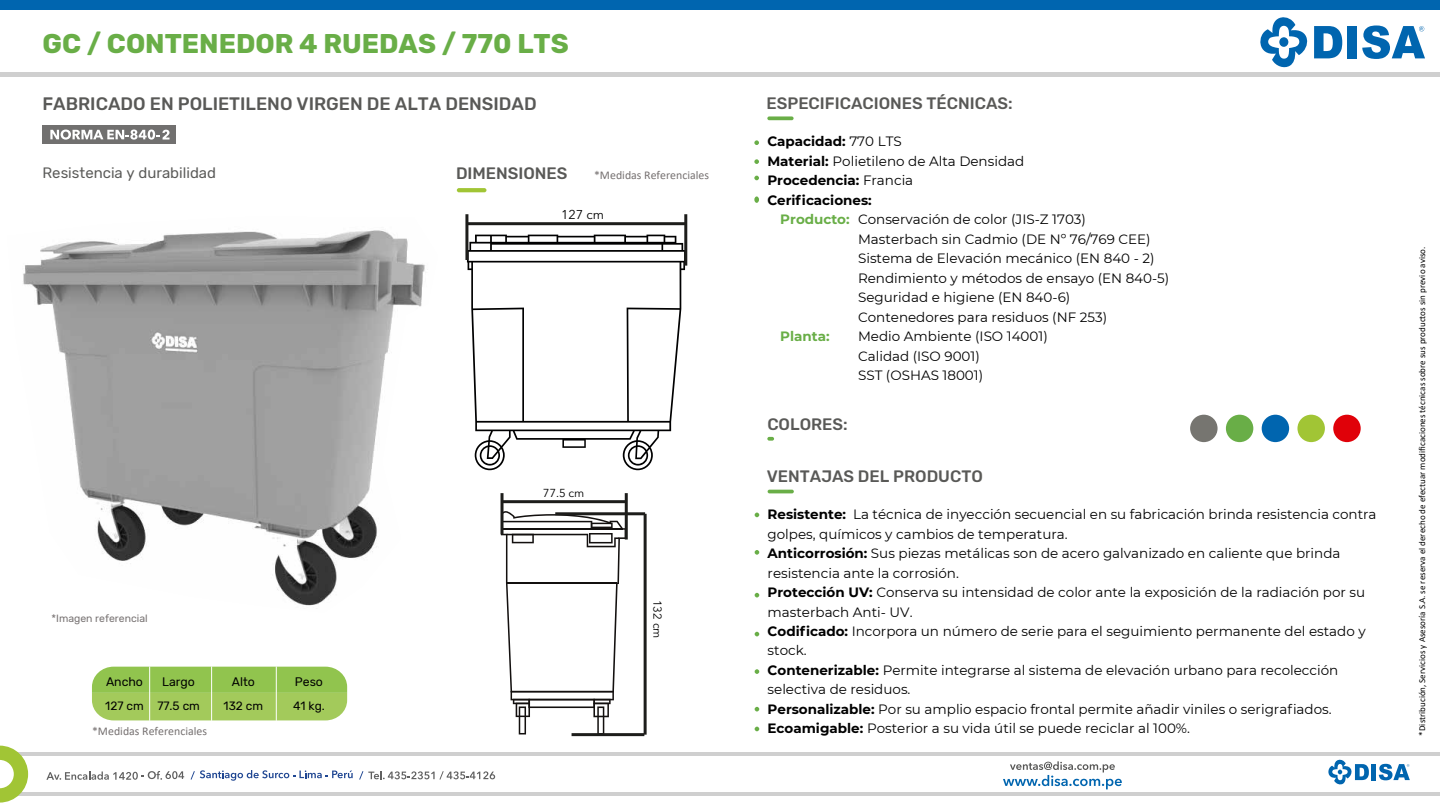
<style>
.page{position:relative;width:1440px;height:810px;background:#fff}
.page>*{position:absolute;margin:0;border:0;box-sizing:border-box;transform-origin:0 0}
.t1{font:700 27px "Rubik";color:#69ae47}
.t2{font:500 18px "Rubik";color:#595957}
.t3{font:500 16.5px "Rubik";color:#595957}
.t4{font:15px "Rubik";color:#5a5a58}
.t5{font:13.5px/19.5px "Montserrat";color:#000}
.t6{font:700 13.5px/19.5px "Montserrat";color:#000}
.t7{font:700 13.5px "Montserrat";color:#69ae47}
.t8{font:12.75px "Avenir Next LT Pro";color:#000}
.t9{font:12.3px "Rubik";color:#000}
.t10{font:12px "Rubik";color:#000}
.t11{font:11.85px "Calibri";color:#767171}
.t12{font:11.55px "Avenir Next LT Pro";color:#000}
.t13{font:10.5px "Rubik";color:#767171}
.t14{font:9px "Calibri";color:#000}
.s1{font-weight:400}
.s2{font-weight:700;color:#69ae47}
.s3{font-weight:700}
</style>
<div class="page">
<svg style="left:755px;top:513px;width:4px;height:4px"></svg>
<svg style="left:755px;top:593px;width:4px;height:4px"></svg>
<svg style="left:755px;top:550px;width:4px;height:5px"></svg>
<svg style="left:755px;top:669px;width:4px;height:5px"></svg>
<svg style="left:755px;top:707px;width:4px;height:4px"></svg>
<svg style="left:755px;top:727px;width:4px;height:4px"></svg>
<svg style="left:755px;top:632px;width:4px;height:4px"></svg>
<svg style="left:754px;top:140px;width:5px;height:5px"></svg>
<svg style="left:754px;top:159px;width:5px;height:5px"></svg>
<svg style="left:754px;top:176px;width:5px;height:4px"></svg>
<svg style="left:754px;top:196px;width:5px;height:7px"></svg>
<svg style="left:92px;top:667px;width:255px;height:53px;background:#9dc859"></svg>
<hr style="left:149px;top:666px;width:1px;height:55px;background:#fff">
<hr style="left:211px;top:666px;width:1px;height:55px;background:#fff">
<hr style="left:276px;top:666px;width:1px;height:55px;background:#fff">
<div style="left:1262px;top:415px;width:27px;height:27px;background:#0065af;border-radius:50%"></div>
<div style="left:1297px;top:415px;width:28px;height:27px;background:#a1c535;border-radius:50%"></div>
<div style="left:1333px;top:415px;width:28px;height:27px;background:#e00109;border-radius:50%"></div>
<div style="left:1226px;top:415px;width:27px;height:27px;background:#69ae47;border-radius:50%"></div>
<div style="left:1190px;top:415px;width:28px;height:27px;background:#767570;border-radius:50%"></div>
<svg style="left:1003px;top:761px;width:119px;height:28px"></svg>
<svg style="left:46px;top:771px;width:138px;height:9px"></svg>
<svg style="left:191px;top:770px;width:162px;height:11px"></svg>
<svg style="left:359px;top:771px;width:136px;height:9px"></svg>
<div style="left:0;top:0;width:1440px;height:9px;background:#0065af"></div>
<hr style="left:0;top:72px;width:1440px;height:4px;background:#cfcfcf">
<hr style="left:0;top:752px;width:1440px;height:3px;background:#cfcfcf">
<hr style="left:0;top:793px;width:1440px;height:3px;background:#cfcfcf">
<svg style="left:0;top:746px;width:28px;height:57px"></svg>
<div style="left:42px;top:125px;width:134px;height:18px;background:#71706f"></div>
<svg style="left:50px;top:130px;width:120px;height:10px"></svg>
<svg style="left:457px;top:188px;width:29px;height:4px"></svg>
<svg style="left:767px;top:116px;width:27px;height:4px"></svg>
<svg style="left:767px;top:437px;width:7px;height:4px"></svg>
<hr style="left:768px;top:490px;width:26px;height:3px;background:#69ae47;border-radius:2px">
<svg style="left:1328px;top:760px;width:41px;height:24px"></svg>
<hr style="left:1372px;top:764px;width:4px;height:16px;background:#0065af">
<svg style="left:1379px;top:764px;width:31px;height:16px"></svg>
<svg style="left:1260px;top:17px;width:82px;height:50px"></svg>
<div style="left:1348px;top:26px;width:9px;height:32px;background:#0065af"></div>
<svg style="left:1362px;top:25px;width:63px;height:34px"></svg>
<svg style="left:467px;top:235px;width:219px;height:235px"></svg>
<hr style="left:465px;top:214px;width:3px;height:46px;background:#1d1d1b">
<hr style="left:467px;top:222px;width:219px;height:3px;background:#1d1d1b">
<hr style="left:684px;top:214px;width:3px;height:52px;background:#1d1d1b">
<svg style="left:501px;top:511px;width:124px;height:224px"></svg>
<hr style="left:507px;top:583px;width:110px;height:1px;background:#13100f">
<hr style="left:501px;top:493px;width:3px;height:41px;background:#1d1d1b">
<hr style="left:502px;top:500px;width:124px;height:3px;background:#1d1d1b">
<hr style="left:625px;top:493px;width:3px;height:47px;background:#1d1d1b">
<hr style="left:555px;top:512px;width:90px;height:3px;background:#1d1d1b">
<hr style="left:644px;top:514px;width:3px;height:221px;background:#1d1d1b">
<hr style="left:572px;top:733px;width:72px;height:3px;background:#1d1d1b">
<img style="left:23px;top:230px;width:402px;height:376px">
<h1 class="t1" style="left:42px;top:28px;width:528px">GC / CONTENEDOR 4 RUEDAS / 770 LTS</h1>
<h2 class="t2" style="left:42px;top:93px;width:496px">FABRICADO EN POLIETILENO VIRGEN DE ALTA DENSIDAD</h2>
<p class="t4" style="left:42px;top:165px;width:175px">Resistencia y durabilidad</p>
<p class="t13" style="left:51px;top:613px;width:98px">*Imagen referencial</p>
<p class="t9" style="left:106px;top:675px;width:39px">Ancho</p>
<p class="t9" style="left:162px;top:675px;width:34px">Largo</p>
<p class="t9" style="left:232px;top:675px;width:25px">Alto</p>
<p class="t9" style="left:295px;top:675px;width:30px">Peso</p>
<p class="t10" style="left:105px;top:699px;width:96px">127 cm 77.5 cm</p>
<p class="t10" style="left:224px;top:699px;width:41px">132 cm</p>
<p class="t10" style="left:293px;top:699px;width:33px">41 kg.</p>
<p class="t11" style="left:92px;top:723px;width:117px">*Medidas Referenciales</p>
<p class="t3" style="left:456px;top:164px;width:113px">DIMENSIONES</p>
<p class="t11" style="left:594px;top:167px;width:117px">*Medidas Referenciales</p>
<p class="t8" style="left:561px;top:207px;width:44px">127 cm</p>
<p class="t12" style="left:543px;top:486px;width:43px">77.5 cm</p>
<p class="t12" style="left:664px;top:600px;width:40px;rotate:90deg">132 cm</p>
<p class="t3" style="left:767px;top:94px;width:248px">ESPECIFICACIONES TÉCNICAS:</p>
<p class="t6" style="left:767px;top:131px;width:258px">Capacidad: <span class="s1">770 LTS<br></span>Material: <span class="s1">Polietileno de Alta Densidad<br></span>Procedencia: <span class="s1">Francia<br></span>Cerificaciones:</p>
<p class="t5" style="left:858px;top:209px;width:313px;text-indent:-78px"><span class="s2">Producto:</span> Conservación de color (JIS-Z 1703)<br>Masterbach sin Cadmio (DE Nº 76/769 CEE)<br>Sistema de Elevación mecánico (EN 840 - 2)<br>Rendimiento y métodos de ensayo (EN 840-5)<br>Seguridad e higiene (EN 840-6)<br>Contenedores para residuos (NF 253)</p>
<p class="t7" style="left:780px;top:327px;width:51px">Planta:</p>
<p class="t5" style="left:858px;top:326px;width:191px">Medio Ambiente (ISO 14001)<br>Calidad (ISO 9001)<br>SST (OSHAS 18001)</p>
<p class="t3" style="left:767px;top:415px;width:82px">COLORES:</p>
<p class="t3" style="left:767px;top:467px;width:217px">VENTAJAS DEL PRODUCTO</p>
<p class="t5" style="left:768px;top:504px;width:610px"><span class="s3">Resistente:</span> La técnica de inyección secuencial en su fabricación brinda resistencia contra golpes, químicos y cambios de temperatura.<br><span class="s3">Anticorrosión:</span> Sus piezas metálicas son de acero galvanizado en caliente que brinda resistencia ante la corrosión.<br><span class="s3">Protección UV:</span> Conserva su intensidad de color ante la exposición de la radiación por su masterbach Anti- UV.<br><span class="s3">Codificado:</span> Incorpora un número de serie para el seguimiento permanente del estado y stock.<br><span class="s3">Contenerizable:</span> Permite integrarse al sistema de elevación urbano para recolección selectiva de residuos.<br><span class="s3">Personalizable:</span> Por su amplio espacio frontal permite añadir viniles o serigrafiados.<br><span class="s3">Ecoamigable:</span> Posterior a su vida útil se puede reciclar al 100%.</p>
<p class="t14" style="left:1416px;top:736px;width:490px;rotate:-90deg">*Distribución, Servicios y Asesoría S.A. se reserva el derecho de efectuar modificaciones técnicas sobre sus productos sin previo aviso.</p>
</div>
